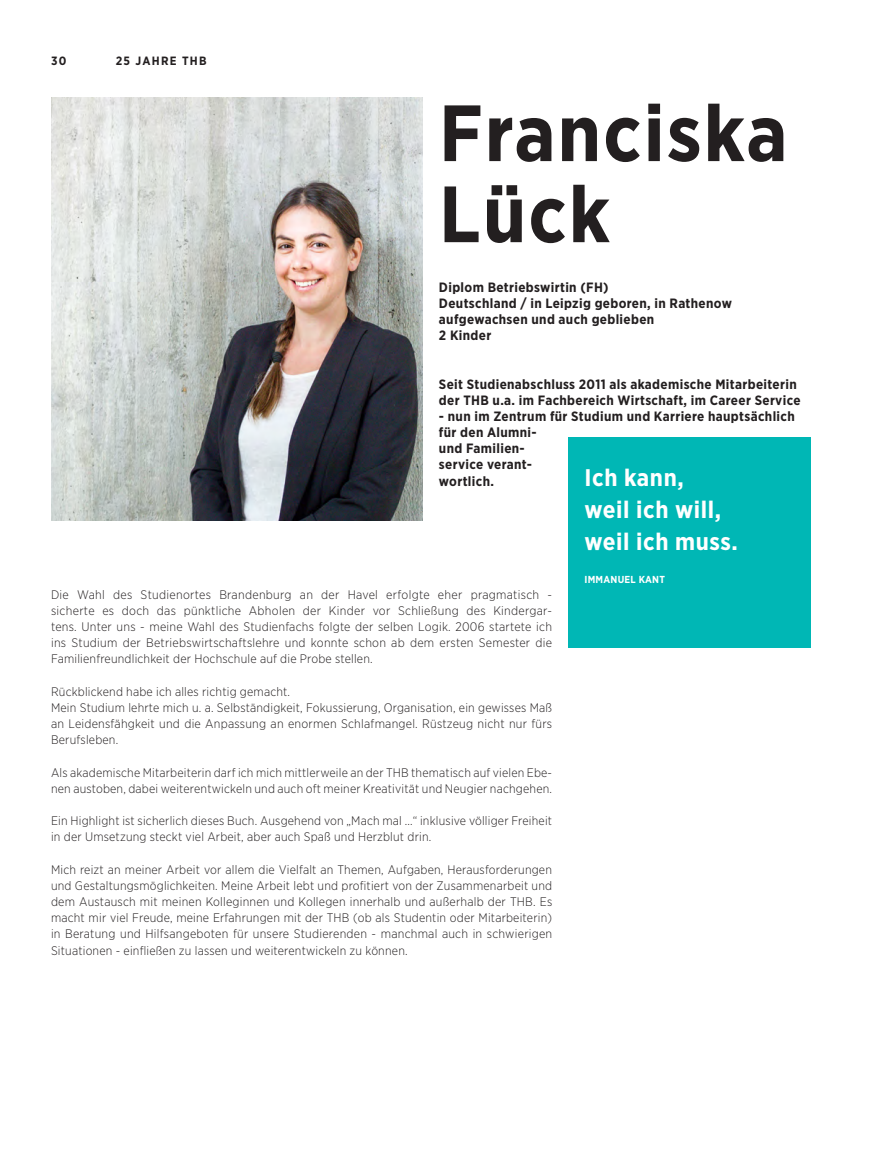
<style>
.page{position:relative;width:872px;height:1149px;background:#fff}
.page>*{position:absolute;margin:0;border:0;box-sizing:border-box;transform-origin:0 0}
.Headline{font:700 79.5px/81px "Gotham Narrow";letter-spacing:.025em;color:#231f20}
.t1{font:700 24px/32.2px "Gotham Narrow";letter-spacing:.025em;color:#fff}
.Headline_Kleine_Meld{font:700 13.5px/16.2px "Gotham Narrow";letter-spacing:.025em;color:#231f20}
.Fliesstext_ohne_Einr{font:300 12.3px/16.2px "Gotham Narrow";letter-spacing:.015em;color:#231f20;text-align:justify}
.t2{font:700 12px "Gotham Narrow";letter-spacing:.11em;color:#231f20}
.Quote_Absender{font:700 10.2px "Gotham Narrow";letter-spacing:.025em;color:#fff}
</style>
<div class="page">
<img style="left:51px;top:97px;width:372px;height:423px">
<div style="left:568px;top:437px;width:242px;height:210px;background:#00b7b5"></div>
<p class="t2" style="left:51px;top:53px;width:17px">30</p>
<p class="t2" style="left:116px;top:53px;width:92px">25 JAHRE THB</p>
<p class="Headline" style="left:439px;top:92px;width:350px">Franciska<br>Lück</p>
<p class="Headline_Kleine_Meld" style="left:439px;top:278px;width:171px">Diplom Betriebswirtin (FH)</p>
<p class="Headline_Kleine_Meld" style="left:439px;top:294px;width:294px">Deutschland / in Leipzig geboren, in Rathenow aufgewachsen und auch geblieben</p>
<p class="Headline_Kleine_Meld" style="left:439px;top:327px;width:54px">2 Kinder</p>
<p class="Headline_Kleine_Meld" style="left:439px;top:375px;width:363px">Seit Studienabschluss 2011 als akademische Mitarbeiterin der THB u.a. im Fachbereich Wirtschaft, im Career Service</p>
<p class="Headline_Kleine_Meld" style="left:439px;top:408px;width:357px">- nun im Zentrum für Studium und Karriere hauptsächlich für den Alumni-<br>und Familien-<br>service verant-<br>wortlich.</p>
<p class="t1" style="left:584px;top:460px;width:155px">Ich kann,<br>weil ich will, weil ich muss.</p>
<p class="Quote_Absender" style="left:584px;top:572px;width:82px">IMMANUEL KANT</p>
<p class="Fliesstext_ohne_Einr" style="left:51px;top:586px;width:502px">Die Wahl des Studienortes Brandenburg an der Havel erfolgte eher pragmatisch - sicherte es doch das pünktliche Abholen der Kinder vor Schließung des Kindergar&shy;tens. Unter uns - meine Wahl des Studienfachs folgte der selben Logik. 2006 startete ich ins Studium der Betriebswirtschaftslehre und konnte schon ab dem ersten Semester die Familienfreundlichkeit der Hochschule auf die Probe stellen.</p>
<p class="Fliesstext_ohne_Einr" style="left:51px;top:682px;width:241px">Rückblickend habe ich alles richtig gemacht.</p>
<p class="Fliesstext_ohne_Einr" style="left:51px;top:699px;width:503px">Mein Studium lehrte mich u. a. Selbständigkeit, Fokussierung, Organisation, ein gewisses Maß an Leidensfähgkeit und die Anpassung an enormen Schlafmangel. Rüstzeug nicht nur fürs Berufsleben.</p>
<p class="Fliesstext_ohne_Einr" style="left:51px;top:763px;width:502px">Als akademische Mitarbeiterin darf ich mich mittlerweile an der THB thematisch auf vielen Ebe&shy;nen austoben, dabei weiterentwickeln und auch oft meiner Kreativität und Neugier nachgehen.</p>
<p class="Fliesstext_ohne_Einr" style="left:51px;top:812px;width:502px">Ein Highlight ist sicherlich dieses Buch. Ausgehend von „Mach mal ...“ inklusive völliger Freiheit in der Umsetzung steckt viel Arbeit, aber auch Spaß und Herzblut drin.</p>
<p class="Fliesstext_ohne_Einr" style="left:51px;top:860px;width:503px">Mich reizt an meiner Arbeit vor allem die Vielfalt an Themen, Aufgaben, Herausforderungen und Gestaltungsmöglichkeiten. Meine Arbeit lebt und profitiert von der Zusammenarbeit und dem Austausch mit meinen Kolleginnen und Kollegen innerhalb und außerhalb der THB. Es macht mir viel Freude, meine Erfahrungen mit der THB (ob als Studentin oder Mitarbeiterin) in Beratung und Hilfsangeboten für unsere Studierenden - manchmal auch in schwierigen Situationen - einfließen zu lassen und weiterentwickeln zu können.</p>
</div>
